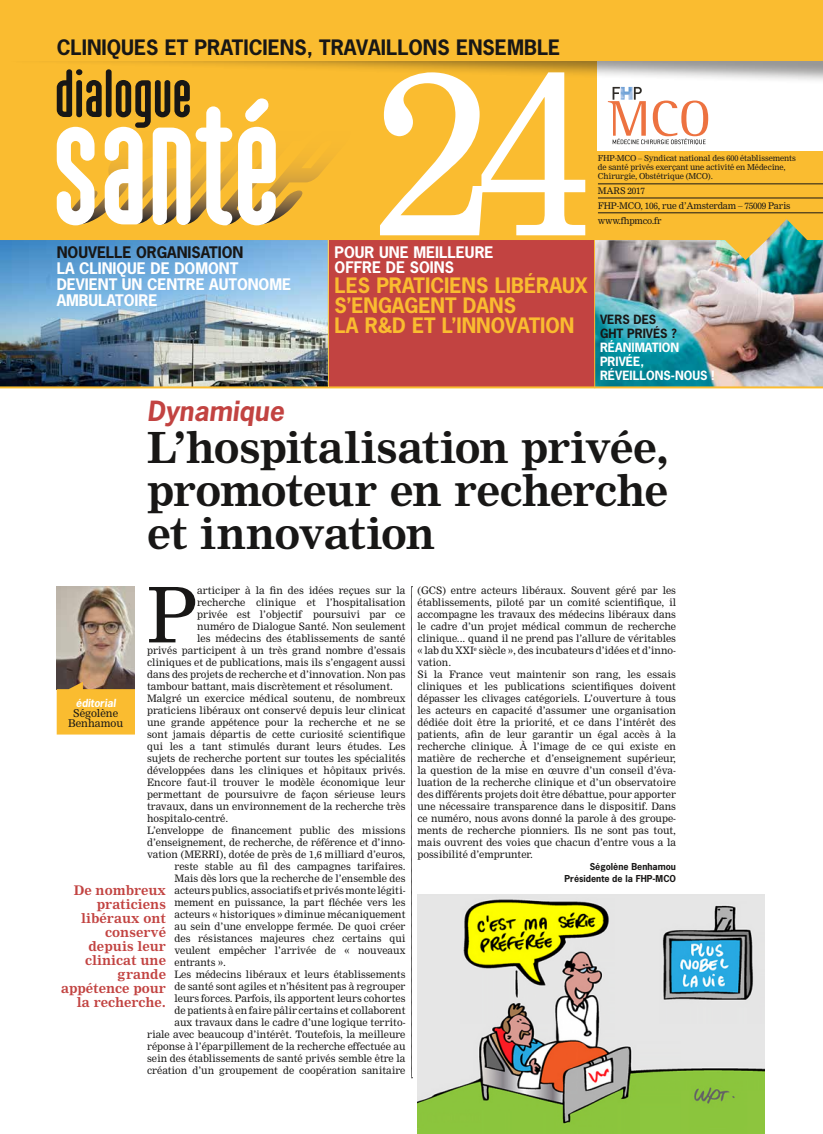
<style>
.page{position:relative;width:823px;height:1134px;background:#fff}
.page>*{position:absolute;margin:0;border:0;box-sizing:border-box;transform-origin:0 0}
.t1{font:75px "Nimrod";color:#181716}
.t2{font:700 42px/42.9px "Nimrod";letter-spacing:-.025em;color:#181716;text-align:justify}
.t3{font:italic 700 26.2px "News Gothic";color:#c24341}
.t4{font:700 20px/20px "News Gothic";color:#fabc30}
.t5{font:700 20px "News Gothic";color:#181716}
.t6{font:700 15px/16px "News Gothic";letter-spacing:-.005em;color:#fff}
.t7{font:700 15px "News Gothic";letter-spacing:-.005em;color:#181716}
.t8{font:700 13px/14px "Nimrod";color:#c24341;text-align:right}
.t9{font:700 12px/14px "News Gothic";color:#fff}
.t10{font:700 12px/14px "News Gothic";color:#181716}
.t11{font:10.5px/10.4px "Nimrod";color:#181716;text-align:center}
.t12{font:italic 700 10.5px "News Gothic";color:#fff}
.t13{font:10px/12px "Nimrod";color:#181716}
.t14{font:9px/15px "Nimrod";letter-spacing:-.02em;color:#181716}
.t15{font:700 9px/12px "News Gothic";color:#181716;text-align:right}
.t16{font:8px/8.8px "Nimrod";letter-spacing:-.015em;color:#181716}
</style>
<div class="page">
<img style="left:595px;top:260px;width:227px;height:126px">
<div style="left:329px;top:223px;width:265px;height:163px;background:#c24341"></div>
<img style="left:0;top:260px;width:327px;height:126px">
<hr style="left:327px;top:235px;width:2px;height:151px;background:#fabc30">
<hr style="left:0;top:386px;width:822px;height:2px;background:#fabc30">
<svg style="left:0;top:61px;width:822px;height:199px;background:#d5a94f"></svg>
<hr style="left:597px;top:198px;width:225px;height:1px;background:#181716">
<hr style="left:597px;top:213px;width:225px;height:1px;background:#181716">
<hr style="left:597px;top:184px;width:225px;height:1px;background:#181716">
<svg style="left:275px;top:98px;width:98px;height:127px;background:#f4b831"></svg>
<svg style="left:57px;top:85px;width:218px;height:140px"></svg>
<div style="left:597px;top:23px;width:225px;height:128px;background:#fff"></div>
<div style="left:2px;top:0;width:820px;height:85px;background:#181716;opacity:.45"></div>
<svg style="left:607px;top:87px;width:100px;height:58px"></svg>
<div style="left:0;top:0;width:822px;height:61px;background:#fabc30"></div>
<img style="left:57px;top:586px;width:78px;height:96px">
<svg style="left:57px;top:682px;width:78px;height:52px;background:#e8ae33"></svg>
<hr style="left:593px;top:237px;width:2px;height:151px;background:#fabc30">
<svg style="left:411px;top:586px;width:1px;height:492px"></svg>
<svg style="left:380px;top:72px;width:205px;height:163px"></svg>
<img style="left:417px;top:894px;width:347px;height:240px">
<h3 class="t5" style="left:57px;top:34px;width:504px">CLINIQUES ET PRATICIENS, TRAVAILLONS ENSEMBLE</h3>
<h3 class="t7" style="left:57px;top:242px;width:188px">NOUVELLE ORGANISATION</h3>
<h3 class="t6" style="left:57px;top:260px;width:236px">LA CLINIQUE DE DOMONT<br>DEVIENT UN CENTRE AUTONOME<br>AMBULATOIRE</h3>
<h3 class="t6" style="left:334px;top:244px;width:160px;line-height:15px">POUR UNE MEILLEURE<br>OFFRE DE SOINS</h3>
<h3 class="t4" style="left:334px;top:275px;width:255px">LES PRATICIENS LIBÉRAUX<br>S’ENGAGENT DANS<br>LA R&amp;D ET L’INNOVATION</h3>
<p class="t16" style="left:597px;top:154px;width:199px">FHP-MCO – Syndicat national des 600 établissements de santé privés exerçant une activité en Médecine,<br>Chirurgie, Obstétrique (MCO).</p>
<p class="t14" style="left:597px;top:183px;width:194px">MARS 2017<br>FHP-MCO, 106, rue d’Amsterdam – 75009 Paris www.fhpmco.fr</p>
<p class="t10" style="left:599px;top:312px;width:78px">VERS DES<br>GHT PRIVÉS ?</p>
<p class="t9" style="left:599px;top:340px;width:116px">RÉANIMATION<br>PRIVÉE,<br>RÉVEILLONS-NOUS !</p>
<h3 class="t3" style="left:147px;top:393px;width:138px">Dynamique</h3>
<h2 class="t2" style="left:147px;top:427px;width:523px">L’hospitalisation privée, promoteur en recherche et innovation</h2>
<h1 class="t1" style="left:147px;top:570px;width:51px">P</h1>
<p class="t13" style="left:197px;top:585px;width:210px">articiper à la fin des idées reçues sur la</p>
<p class="t13" style="left:197px;top:597px;width:210px">recherche clinique et l’hospitalisation</p>
<p class="t13" style="left:197px;top:609px;width:210px">privée est l’objectif poursuivi par ce</p>
<p class="t13" style="left:197px;top:621px;width:210px">numéro de Dialogue Santé. Non seulement</p>
<p class="t13" style="left:197px;top:633px;width:210px">les médecins des établissements de santé</p>
<p class="t13" style="left:147px;top:645px;width:260px">privés participent à un très grand nombre d’essais</p>
<p class="t13" style="left:147px;top:657px;width:260px">cliniques et de publications, mais ils s’engagent aussi</p>
<p class="t13" style="left:147px;top:669px;width:260px">dans des projets de recherche et d’innovation. Non pas</p>
<p class="t13" style="left:147px;top:681px;width:247px">tambour battant, mais discrètement et résolument.</p>
<p class="t13" style="left:147px;top:693px;width:260px">Malgré un exercice médical soutenu, de nombreux</p>
<p class="t13" style="left:147px;top:705px;width:260px">praticiens libéraux ont conservé depuis leur clinicat</p>
<p class="t13" style="left:147px;top:717px;width:260px">une grande appétence pour la recherche et ne se</p>
<p class="t13" style="left:147px;top:729px;width:260px">sont jamais départis de cette curiosité scientifique</p>
<p class="t13" style="left:147px;top:741px;width:260px">qui les a tant stimulés durant leurs études. Les</p>
<p class="t13" style="left:147px;top:753px;width:260px">sujets de recherche portent sur toutes les spécialités</p>
<p class="t13" style="left:147px;top:765px;width:260px">développées dans les cliniques et hôpitaux privés.</p>
<p class="t13" style="left:147px;top:777px;width:260px">Encore faut-il trouver le modèle économique leur</p>
<p class="t13" style="left:147px;top:789px;width:260px">permettant de poursuivre de façon sérieuse leurs</p>
<p class="t13" style="left:147px;top:801px;width:260px">travaux, dans un environnement de la recherche très</p>
<p class="t13" style="left:147px;top:813px;width:83px">hospitalo-centré.</p>
<p class="t13" style="left:147px;top:825px;width:260px">L’enveloppe de financement public des missions</p>
<p class="t13" style="left:147px;top:837px;width:260px">d’enseignement, de recherche, de référence et d’inno-</p>
<p class="t13" style="left:147px;top:849px;width:260px">vation (MERRI), dotée de près de 1,6 milliard d’euros,</p>
<p class="t13" style="left:174px;top:861px;width:232px">reste stable au fil des campagnes tarifaires.</p>
<p class="t13" style="left:174px;top:873px;width:232px">Mais dès lors que la recherche de l’ensemble des</p>
<p class="t13" style="left:174px;top:885px;width:232px">acteurs publics, associatifs et privés monte légiti-</p>
<p class="t13" style="left:174px;top:897px;width:232px">mement en puissance, la part fléchée vers les</p>
<p class="t13" style="left:174px;top:909px;width:232px">acteurs « historiques » diminue mécaniquement</p>
<p class="t13" style="left:174px;top:921px;width:232px">au sein d’une enveloppe fermée. De quoi créer</p>
<p class="t13" style="left:174px;top:933px;width:232px">des résistances majeures chez certains qui</p>
<p class="t13" style="left:174px;top:945px;width:232px">veulent empêcher l’arrivée de « nouveaux</p>
<p class="t13" style="left:174px;top:957px;width:53px">entrants ».</p>
<p class="t13" style="left:174px;top:969px;width:232px">Les médecins libéraux et leurs établissements</p>
<p class="t13" style="left:174px;top:981px;width:232px">de santé sont agiles et n’hésitent pas à regrouper</p>
<p class="t13" style="left:174px;top:993px;width:232px">leurs forces. Parfois, ils apportent leurs cohortes</p>
<p class="t13" style="left:174px;top:1005px;width:232px">de patients à en faire pâlir certains et collaborent</p>
<p class="t13" style="left:174px;top:1017px;width:232px">aux travaux dans le cadre d’une logique territo-</p>
<p class="t13" style="left:147px;top:1029px;width:260px">riale avec beaucoup d’intérêt. Toutefois, la meilleure</p>
<p class="t13" style="left:147px;top:1041px;width:260px">réponse à l’éparpillement de la recherche effectuée au</p>
<p class="t13" style="left:147px;top:1053px;width:260px">sein des établissements de santé privés semble être la</p>
<p class="t13" style="left:147px;top:1065px;width:260px">création d’un groupement de coopération sanitaire</p>
<p class="t12" style="left:76px;top:696px;width:42px">éditorial</p>
<p class="t11" style="left:68px;top:708px;width:57px">Ségolène<br>Benhamou</p>
<h3 class="t8" style="left:61px;top:883px;width:106px">De nombreux praticiens libéraux ont conservé depuis leur clinicat une grande appétence pour la recherche.</h3>
<p class="t13" style="left:417px;top:585px;width:260px">(GCS) entre acteurs libéraux. Souvent géré par les établissements, piloté par un comité scientifique, il accompagne les travaux des médecins libéraux dans le cadre d’un projet médical commun de recherche clinique... quand il ne prend pas l’allure de véritables « lab du XXI<sup>e</sup> siècle », des incubateurs d’idées et d’inno&shy;vation.<br>Si la France veut maintenir son rang, les essais cliniques et les publications scientifiques doivent dépasser les clivages catégoriels. L’ouverture à tous les acteurs en capacité d’assumer une organisation dédiée doit être la priorité, et ce dans l’intérêt des patients, afin de leur garantir un égal accès à la recherche clinique. À l’image de ce qui existe en matière de recherche et d’enseignement supérieur, la question de la mise en œuvre d’un conseil d’éva&shy;luation de la recherche clinique et d’un observatoire des différents projets doit être débattue, pour apporter une nécessaire transparence dans le dispositif. Dans ce numéro, nous avons donné la parole à des groupe&shy;ments de recherche pionniers. Ils ne sont pas tout, mais ouvrent des voies que chacun d’entre vous a la possibilité d’emprunter.</p>
<p class="t15" style="left:564px;top:861px;width:113px">Ségolène Benhamou<br>Présidente de la FHP-MCO</p>
</div>
